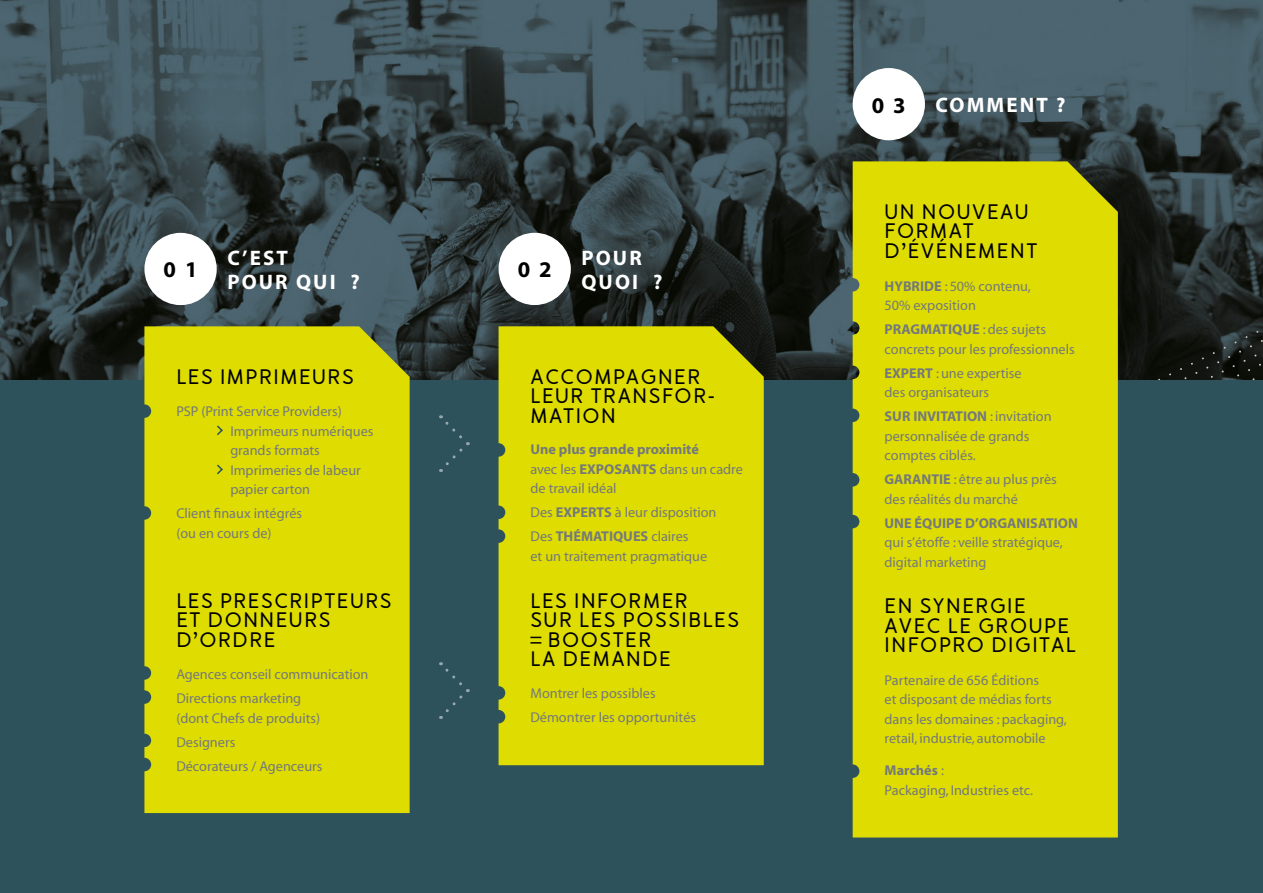
<style>
.page{position:relative;width:1263px;height:893px;background:#fff}
.page>*{position:absolute;margin:0;border:0;box-sizing:border-box;transform-origin:0 0}
.t1{font:700 22.5px "Myriad";color:#000}
.t2{font:700 21px/19.5px "Merlo Round";letter-spacing:.075em;color:#000}
.t3{font:700 21px/24px "Myriad";letter-spacing:.1em;color:#fff}
.t4{font:14.25px/19.5px "Myriad";color:#74797c}
.t5{font:700 14.25px "Myriad";color:#74797c}
.s1{font-weight:700}
</style>
<div class="page">
<img style="left:0;top:0;width:1263px;height:381px">
<div style="left:0;top:381px;width:1263px;height:512px;background:#2d525c"></div>
<div style="left:853px;top:161px;width:265px;height:676px;background:#dedc00"></div>
<div style="left:144px;top:326px;width:266px;height:487px;background:#dedc00"></div>
<svg style="left:215px;top:424px;width:9px;height:13px"></svg>
<svg style="left:215px;top:463px;width:9px;height:13px"></svg>
<div style="left:144px;top:233px;width:73px;height:72px;background:#fff;border-radius:50%"></div>
<div style="left:498px;top:326px;width:266px;height:439px;background:#dedc00"></div>
<div style="left:498px;top:233px;width:73px;height:72px;background:#fff;border-radius:50%"></div>
<div style="left:853px;top:68px;width:72px;height:72px;background:#fff;border-radius:50%"></div>
<svg style="left:440px;top:662px;width:28px;height:57px"></svg>
<svg style="left:440px;top:415px;width:28px;height:57px"></svg>
<svg style="left:530px;top:637px;width:11px;height:7px"></svg>
<h1 class="t1" style="left:164px;top:258px;width:35px">0 1</h1>
<h2 class="t3" style="left:227px;top:247px;width:134px">C’EST<br>POUR QUI ?</h2>
<h2 class="t2" style="left:176px;top:368px;width:179px">LES IMPRIMEURS</h2>
<p class="t4" style="left:230px;top:402px;width:145px;text-indent:-54px">PSP (Print Service Providers)<br>Imprimeurs numériques grands formats<br>Imprimeries de labeur papier carton</p>
<p class="t4" style="left:176px;top:504px;width:127px">Client finaux intégrés (ou en cours de)</p>
<h2 class="t2" style="left:176px;top:592px;width:217px">LES PRESCRIPTEURS<br>ET DONNEURS<br>D’ORDRE</h2>
<p class="t4" style="left:176px;top:663px;width:194px;line-height:24px">Agences conseil communication<br>Directions marketing</p>
<p class="t4" style="left:176px;top:706px;width:148px;line-height:24px">(dont Chefs de produits)<br>Designers<br>Décorateurs / Agenceurs</p>
<h1 class="t1" style="left:518px;top:258px;width:35px">0 2</h1>
<h2 class="t3" style="left:581px;top:247px;width:82px">POUR<br>QUOI ?</h2>
<h2 class="t2" style="left:530px;top:368px;width:186px">ACCOMPAGNER<br>LEUR TRANSFOR-<br>MATION</h2>
<p class="t4" style="left:530px;top:440px;width:214px"><span class="s1">Une plus grande proximité<br></span>avec les <span class="s1">EXPOSANTS</span> dans un cadre de travail idéal</p>
<p class="t4" style="left:530px;top:501px;width:187px;line-height:24px">Des <span class="s1">EXPERTS</span> à leur disposition<br>Des <span class="s1">THÉMATIQUES</span> claires</p>
<p class="t4" style="left:530px;top:547px;width:178px">et un traitement pragmatique</p>
<h2 class="t2" style="left:530px;top:592px;width:159px">LES INFORMER</h2>
<h2 class="t2" style="left:530px;top:612px;width:210px">SUR LES POSSIBLES</h2>
<h2 class="t2" style="left:548px;top:631px;width:105px">BOOSTER</h2>
<h2 class="t2" style="left:530px;top:651px;width:142px">LA DEMANDE</h2>
<p class="t4" style="left:530px;top:682px;width:167px;line-height:24px">Montrer les possibles<br>Démontrer les opportunités</p>
<h1 class="t1" style="left:872px;top:93px;width:35px">0 3</h1>
<h2 class="t3" style="left:935px;top:94px;width:132px">COMMENT ?</h2>
<h2 class="t2" style="left:884px;top:203px;width:154px">UN NOUVEAU<br>FORMAT<br>D’ÉVÉNEMENT</h2>
<p class="t4" style="left:884px;top:277px;width:148px"><span class="s1">HYBRIDE</span> : 50% contenu,<br>50% exposition</p>
<p class="t4" style="left:884px;top:320px;width:192px"><span class="s1">PRAGMATIQUE</span> : des sujets concrets pour les professionnels</p>
<p class="t4" style="left:884px;top:364px;width:139px"><span class="s1">EXPERT</span> : une expertise des organisateurs</p>
<p class="t4" style="left:884px;top:407px;width:169px"><span class="s1">SUR INVITATION</span> : invitation personnalisée de grands comptes ciblés.</p>
<p class="t4" style="left:884px;top:470px;width:174px"><span class="s1">GARANTIE</span> : être au plus près des réalités du marché</p>
<p class="t5" style="left:884px;top:515px;width:195px">UNE ÉQUIPE D’ORGANISATION</p>
<p class="t4" style="left:884px;top:533px;width:180px">qui s’étoffe : veille stratégique, digital marketing</p>
<h2 class="t2" style="left:884px;top:598px;width:193px">EN SYNERGIE<br>AVEC LE GROUPE<br>INFOPRO DIGITAL</h2>
<p class="t4" style="left:884px;top:671px;width:184px">Partenaire de 656 Éditions<br>et disposant de médias forts dans les domaines : packaging, retail, industrie, automobile</p>
<p class="t4" style="left:884px;top:761px;width:150px"><span class="s1">Marchés</span> :<br>Packaging, Industries etc.</p>
</div>
